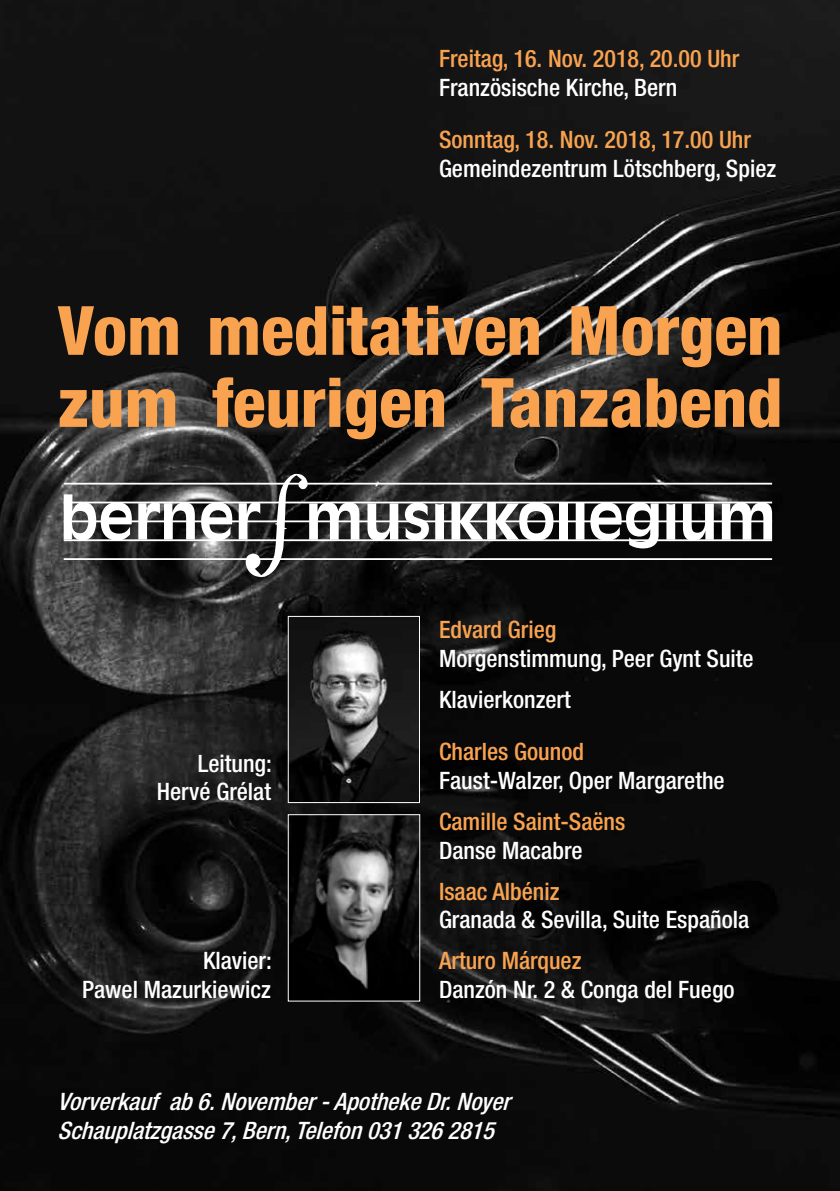
<style>
.page{position:relative;width:840px;height:1191px;background:#fff}
.page>*{position:absolute;margin:0;border:0;box-sizing:border-box;transform-origin:0 0}
.t1{font:800 condensed 68px/72px "Helvetica Neue LT Std";color:#f9a350}
.t2{font:500 condensed 24px/28.8px "Helvetica Neue LT Std";color:#fff;text-align:right}
.t3{font:500 condensed 24px "Helvetica Neue LT Std";color:#f9a350}
.t4{font:italic 500 condensed 24px/28.8px "Helvetica Neue LT Std";color:#fff}
</style>
<div class="page">
<img style="left:0;top:0;width:839px;height:1191px">
<svg style="left:435px;top:503px;width:8px;height:36px"></svg>
<svg style="left:404px;top:503px;width:24px;height:36px"></svg>
<svg style="left:367px;top:503px;width:31px;height:36px"></svg>
<svg style="left:451px;top:503px;width:102px;height:36px"></svg>
<svg style="left:682px;top:503px;width:31px;height:36px"></svg>
<svg style="left:666px;top:503px;width:8px;height:36px"></svg>
<svg style="left:590px;top:503px;width:68px;height:45px"></svg>
<div style="left:559px;top:502px;width:9px;height:38px;background:#fff"></div>
<svg style="left:721px;top:503px;width:50px;height:36px"></svg>
<div style="left:575px;top:502px;width:9px;height:38px;background:#fff"></div>
<hr style="left:64px;top:520px;width:707px;height:2px;background:#fff">
<hr style="left:64px;top:539px;width:707px;height:2px;background:#fff">
<hr style="left:64px;top:558px;width:707px;height:2px;background:#fff">
<hr style="left:64px;top:501px;width:707px;height:2px;background:#fff">
<hr style="left:64px;top:483px;width:707px;height:1px;background:#fff">
<svg style="left:64px;top:473px;width:295px;height:105px"></svg>
<img style="left:289px;top:618px;width:129px;height:183px">
<div style="left:287px;top:616px;width:133px;height:187px;border:1px solid #fff"></div>
<img style="left:289px;top:816px;width:129px;height:183px">
<div style="left:287px;top:814px;width:133px;height:187px;border:1px solid #fff"></div>
<p class="t3" style="left:439px;top:44px;width:302px">Freitag, 16. Nov. 2018, 20.00 Uhr</p>
<p class="t2" style="left:439px;top:72px;width:240px">Französische Kirche, Bern</p>
<p class="t3" style="left:439px;top:126px;width:313px">Sonntag, 18. Nov. 2018, 17.00 Uhr</p>
<p class="t2" style="left:439px;top:154px;width:338px">Gemeindezentrum Lötschberg, Spiez</p>
<h1 class="t1" style="left:58px;top:293px;width:725px">Vom meditativen Morgen zum feurigen Tanzabend</h1>
<p class="t2" style="left:157px;top:748px;width:116px">Leitung:<br>Hervé Grélat</p>
<p class="t2" style="left:82px;top:946px;width:191px">Klavier:<br>Pawel Mazurkiewicz</p>
<p class="t3" style="left:439px;top:615px;width:119px">Edvard Grieg</p>
<p class="t2" style="left:439px;top:637px;width:316px;line-height:40.8px;text-align:left">Morgenstimmung, Peer Gynt Suite<br>Klavierkonzert</p>
<p class="t3" style="left:439px;top:737px;width:146px">Charles Gounod</p>
<p class="t2" style="left:439px;top:766px;width:287px">Faust‑Walzer, Oper Margarethe</p>
<p class="t3" style="left:439px;top:807px;width:188px">Camille Saint-Saëns</p>
<p class="t2" style="left:439px;top:835px;width:145px">Danse Macabre</p>
<p class="t3" style="left:439px;top:876px;width:122px">Isaac Albéniz</p>
<p class="t2" style="left:439px;top:905px;width:311px">Granada &amp; Sevilla, Suite Española</p>
<p class="t3" style="left:439px;top:946px;width:144px">Arturo Márquez</p>
<p class="t2" style="left:439px;top:974px;width:297px">Danzón Nr. 2 &amp; Conga del Fuego</p>
<p class="t4" style="left:58px;top:1087px;width:461px">Vorverkauf ab6.November-ApothekeDr.Noyer<br>Schauplatzgasse7,Bern,Telefon0313262815</p>
</div>
